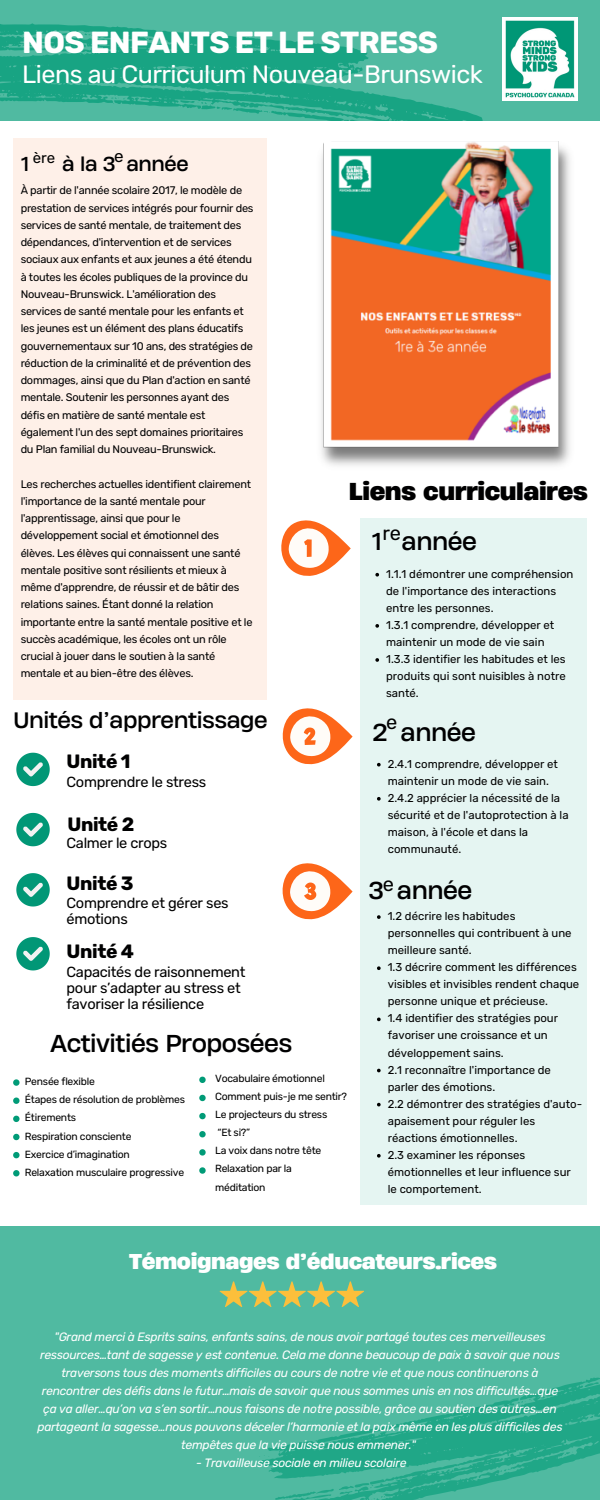
<style>
.page{position:relative;width:600px;height:1500px;background:#fff}
.page>*{position:absolute;margin:0;border:0;box-sizing:border-box;transform-origin:0 0}
.t1{font:700 30.4px "Rubik";letter-spacing:-.02em;color:#fff}
.t2{font:25.2px "Rubik";letter-spacing:-.02em;color:#fff}
.t3{font:23px "Heading Now 74";letter-spacing:-.02em;color:#000001}
.t4{font:700 23px "Heading Now 76";letter-spacing:-.02em;color:#000001}
.t5{font:21px "Heading Now 74";letter-spacing:-.02em;color:#000001}
.t6{font:700 20.2px "Heading Now 76";letter-spacing:-.02em;color:#fff}
.t7{font:20px "Rubik";color:#000}
.t8{font:700 19.2px "Rubik";letter-spacing:-.02em;color:#000001}
.t9{font:19px "Heading Now 74";letter-spacing:-.02em;color:#000001}
.t10{font:17px "Rubik";color:#000}
.t11{font:15px "Rubik";color:#000}
.t12{font:14.6px/16px "Rubik";letter-spacing:-.02em;color:#000}
.t13{font:italic 12.1px/18px "Rubik";letter-spacing:-.02em;color:#fff;text-align:center}
.t14{font:11.4px/17.1px "Rubik";color:#000}
.t15{font:11px/17.2px "Rubik";letter-spacing:-.02em;color:#000001}
.t16{font:10.4px "Rubik";letter-spacing:-.02em;color:#000}
</style>
<div class="page">
<div style="left:0;top:1226px;width:600px;height:274px;background:#50baa1"></div>
<div style="left:0;top:0;width:600px;height:121px;background:#50baa1"></div>
<svg style="left:0;top:23px;width:483px;height:98px"></svg>
<svg style="left:259px;top:1377px;width:341px;height:123px"></svg>
<svg style="left:220px;top:1281px;width:144px;height:26px"></svg>
<img style="left:503px;top:18px;width:75px;height:83px">
<svg style="left:281px;top:520px;width:70px;height:56px"></svg>
<svg style="left:282px;top:863px;width:71px;height:57px"></svg>
<svg style="left:13px;top:1079px;width:7px;height:7px"></svg>
<svg style="left:13px;top:1098px;width:7px;height:6px"></svg>
<svg style="left:13px;top:1116px;width:7px;height:6px"></svg>
<svg style="left:13px;top:1134px;width:7px;height:6px"></svg>
<svg style="left:13px;top:1152px;width:7px;height:6px"></svg>
<svg style="left:13px;top:1170px;width:7px;height:6px"></svg>
<svg style="left:199px;top:1077px;width:7px;height:6px"></svg>
<svg style="left:199px;top:1095px;width:7px;height:6px"></svg>
<svg style="left:199px;top:1113px;width:7px;height:6px"></svg>
<svg style="left:199px;top:1131px;width:7px;height:6px"></svg>
<svg style="left:199px;top:1149px;width:7px;height:7px"></svg>
<svg style="left:199px;top:1167px;width:7px;height:7px"></svg>
<svg style="left:16px;top:753px;width:34px;height:33px"></svg>
<svg style="left:16px;top:813px;width:34px;height:33px"></svg>
<svg style="left:16px;top:873px;width:34px;height:34px"></svg>
<svg style="left:16px;top:937px;width:34px;height:33px"></svg>
<div style="left:360px;top:518px;width:227px;height:686px;background:#e5f5f2"></div>
<div style="left:14px;top:139px;width:252px;height:561px;background:#fef0e8"></div>
<svg style="left:375px;top:573px;width:4px;height:4px"></svg>
<svg style="left:375px;top:624px;width:4px;height:4px"></svg>
<svg style="left:375px;top:658px;width:4px;height:4px"></svg>
<svg style="left:377px;top:763px;width:4px;height:4px"></svg>
<svg style="left:377px;top:797px;width:4px;height:4px"></svg>
<svg style="left:377px;top:915px;width:4px;height:4px"></svg>
<svg style="left:377px;top:966px;width:4px;height:4px"></svg>
<svg style="left:377px;top:1018px;width:4px;height:3px"></svg>
<svg style="left:377px;top:1069px;width:4px;height:3px"></svg>
<svg style="left:377px;top:1103px;width:4px;height:3px"></svg>
<svg style="left:377px;top:1154px;width:4px;height:4px"></svg>
<img style="left:321px;top:141px;width:249px;height:325px">
<svg style="left:282px;top:708px;width:70px;height:56px"></svg>
<p class="t1" style="left:22px;top:25px;width:417px">NOS ENFANTS ET LE STRESS</p>
<p class="t2" style="left:22px;top:60px;width:462px">Liens au Curriculum Nouveau-Brunswick</p>
<p class="t11" style="left:33px;top:149px;width:24px">ère</p>
<p class="t10" style="left:114px;top:146px;width:11px">e</p>
<h3 class="t9" style="left:21px;top:151px;width:9px">1</h3>
<h3 class="t9" style="left:62px;top:151px;width:128px">à la 3 année</h3>
<p class="t15" style="left:21px;top:182px;width:234px">À partir de l'année scolaire 2017, le modèle de prestation de services intégrés pour fournir des services de santé mentale, de traitement des dépendances, d'intervention et de services sociaux aux enfants et aux jeunes a été étendu à toutes les écoles publiques de la province du Nouveau-Brunswick. L'amélioration des services de santé mentale pour les enfants et les jeunes est un élément des plans éducatifs gouvernementaux sur 10 ans, des stratégies de réduction de la criminalité et de prévention des dommages, ainsi que du Plan d'action en santé mentale. Soutenir les personnes ayant des défis en matière de santé mentale est également l'un des sept domaines prioritaires du Plan familial du Nouveau-Brunswick.</p>
<p class="t15" style="left:21px;top:475px;width:233px">Les recherches actuelles identifient clairement l'importance de la santé mentale pour l'apprentissage, ainsi que pour le développement social et émotionnel des élèves. Les élèves qui connaissent une santé mentale positive sont résilients et mieux à même d'apprendre, de réussir et de bâtir des relations saines. Étant donné la relation importante entre la santé mentale positive et le succès académique, les écoles ont un rôle crucial à jouer dans le soutien à la santé mentale et au bien-être des élèves.</p>
<p class="t5" style="left:14px;top:706px;width:256px">Unités d’apprentissage</p>
<p class="t4" style="left:349px;top:475px;width:241px">Liens curriculaires</p>
<h6 class="t7" style="left:382px;top:521px;width:20px">re</h6>
<h3 class="t3" style="left:372px;top:526px;width:106px">1 année</h3>
<p class="t14" style="left:386px;top:565px;width:189px">1.1.1 démontrer une compréhension de l'importance des interactions entre les personnes.</p>
<h6 class="t14" style="left:386px;top:616px;width:170px">1.3.1 comprendre, développer et maintenir un mode de vie sain</h6>
<p class="t14" style="left:386px;top:651px;width:181px;text-align:justify">1.3.3 identifier les habitudes et les produits qui sont nuisibles à notre santé.</p>
<p class="t7" style="left:386px;top:711px;width:13px">e</p>
<p class="t3" style="left:372px;top:717px;width:17px">2</p>
<p class="t3" style="left:401px;top:717px;width:77px">année</p>
<p class="t8" style="left:67px;top:750px;width:65px">Unité 1</p>
<p class="t12" style="left:67px;top:774px;width:141px">Comprendre le stress</p>
<p class="t8" style="left:67px;top:813px;width:68px">Unité 2</p>
<p class="t12" style="left:67px;top:835px;width:102px">Calmer le crops</p>
<h5 class="t8" style="left:67px;top:872px;width:69px">Unité 3</h5>
<h3 class="t12" style="left:67px;top:895px;width:164px">Comprendre et gérer ses émotions</h3>
<h5 class="t8" style="left:67px;top:940px;width:69px">Unité 4</h5>
<p class="t12" style="left:67px;top:964px;width:180px">Capacités de raisonnement pour s’adapter au stress et favoriser la résilience</p>
<p class="t3" style="left:50px;top:1028px;width:244px">Activitiés Proposées</p>
<p class="t16" style="left:215px;top:1073px;width:111px">Vocabulaire émotionnel</p>
<p class="t16" style="left:215px;top:1091px;width:134px">Comment puis-je me sentir?</p>
<p class="t16" style="left:215px;top:1109px;width:114px">Le projecteurs du stress</p>
<p class="t16" style="left:217px;top:1127px;width:34px">“Et si?”</p>
<p class="t16" style="left:215px;top:1145px;width:108px">La voix dans notre tête</p>
<p class="t16" style="left:215px;top:1163px;width:78px">Relaxation par la</p>
<p class="t16" style="left:215px;top:1181px;width:52px">méditation</p>
<p class="t16" style="left:25px;top:1076px;width:72px">Pensée flexible</p>
<p class="t16" style="left:25px;top:1094px;width:162px">Étapes de résolution de problèmes</p>
<h5 class="t16" style="left:25px;top:1112px;width:53px">Étirements</h5>
<h2 class="t16" style="left:25px;top:1130px;width:108px">Respiration consciente</h2>
<p class="t16" style="left:25px;top:1148px;width:107px">Exercice d’imagination</p>
<p class="t16" style="left:25px;top:1166px;width:161px">Relaxation musculaire progressive</p>
<h3 class="t14" style="left:388px;top:755px;width:172px">2.4.1 comprendre, développer et maintenir un mode de vie sain.</h3>
<p class="t14" style="left:388px;top:789px;width:182px">2.4.2 apprécier la nécessité de la sécurité et de l'autoprotection à la maison, à l'école et dans la communauté.</p>
<p class="t3" style="left:368px;top:875px;width:17px">3</p>
<h6 class="t3" style="left:397px;top:875px;width:77px">année</h6>
<p class="t7" style="left:383px;top:873px;width:13px">e</p>
<h6 class="t14" style="left:388px;top:908px;width:185px">1.2 décrire les habitudes personnelles qui contribuent à une meilleure santé.</h6>
<p class="t14" style="left:388px;top:959px;width:193px">1.3 décrire comment les différences visibles et invisibles rendent chaque personne unique et précieuse.</p>
<h3 class="t14" style="left:388px;top:1010px;width:172px">1.4 identifier des stratégies pour favoriser une croissance et un développement sains.</h3>
<p class="t14" style="left:388px;top:1061px;width:165px">2.1 reconnaître l'importance de parler des émotions.</p>
<p class="t14" style="left:388px;top:1095px;width:196px">2.2 démontrer des stratégies d'auto&shy;apaisement pour réguler les réactions émotionnelles.</p>
<p class="t14" style="left:388px;top:1146px;width:185px">2.3 examiner les réponses émotionnelles et leur influence sur le comportement.</p>
<h1 class="t6" style="left:129px;top:1247px;width:370px">Témoignages d’éducateurs.rices</h1>
<p class="t13" style="left:37px;top:1328px;width:527px">"Grand merci à Esprits sains, enfants sains, de nous avoir partagé toutes ces merveilleuses ressources…tant de sagesse y est contenue. Cela me donne beaucoup de paix à savoir que nous traversons tous des moments difficiles au cours de notre vie et que nous continuerons à rencontrer des défis dans le futur…mais de savoir que nous sommes unis en nos difficultés…que ça va aller…qu’on va s’en sortir…nous faisons de notre possible, grâce au soutien des autres…en partageant la sagesse…nous pouvons déceler l’harmonie et la paix même en les plus difficiles des tempêtes que la vie puisse nous emmener."</p>
<p class="t13" style="left:196px;top:1454px;width:212px">- Travailleuse sociale en milieu scolaire</p>
</div>
